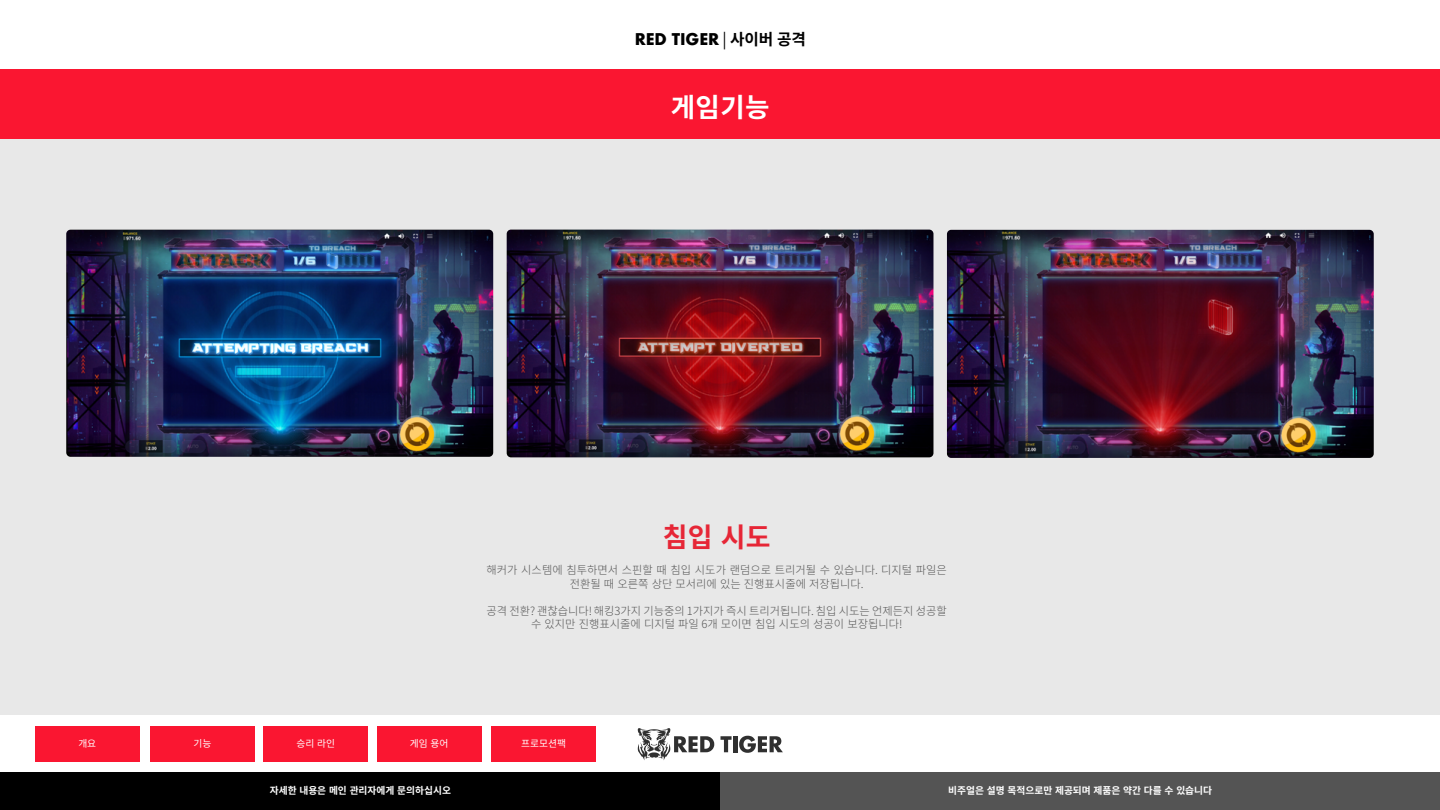
<style>
.page{position:relative;width:1440px;height:810px;background:#fff}
.page>*{position:absolute;margin:0;border:0;box-sizing:border-box;transform-origin:0 0}
.t1{font:700 27px "Noto Sans CJ Ktc";color:#e62636}
.t2{font:700 26.55px "Noto Sans CJ Ktc";color:#fff}
.t3{font:700 15.75px "Futura";letter-spacing:-.01em;color:#000}
.t4{font:300 11.25px/13.5px "Noto Sans CJ Ktc";color:#545454;text-align:center}
.t5{font:700 9.75px "Noto Sans CJ Ktc";color:#fff}
.t6{font:9.75px "Noto Sans CJ Ktc";color:#fff}
.s1{font-family:"Noto Sans CJ Ktc";font-weight:400}
.s2{font-family:"Noto Sans CJ Ktc"}
</style>
<div class="page">
<div style="left:0;top:70px;width:1440px;height:644px;background:#e8e8e8"></div>
<div style="left:0;top:69px;width:1440px;height:69px;background:#fa1631"></div>
<div style="left:35px;top:726px;width:105px;height:35px;background:#fa1631"></div>
<div style="left:150px;top:726px;width:105px;height:35px;background:#fa1631"></div>
<div style="left:263px;top:726px;width:105px;height:35px;background:#fa1631"></div>
<div style="left:377px;top:726px;width:105px;height:35px;background:#fa1631"></div>
<div style="left:491px;top:726px;width:105px;height:35px;background:#fa1631"></div>
<img style="left:66px;top:230px;width:427px;height:227px">
<img style="left:507px;top:230px;width:426px;height:227px">
<img style="left:947px;top:230px;width:427px;height:228px">
<svg style="left:638px;top:728px;width:76px;height:32px"></svg>
<svg style="left:721px;top:736px;width:11px;height:16px"></svg>
<hr style="left:733px;top:736px;width:4px;height:16px;background:#303030">
<svg style="left:739px;top:736px;width:44px;height:17px"></svg>
<div style="left:0;top:772px;width:720px;height:38px;background:#000"></div>
<div style="left:720px;top:772px;width:720px;height:38px;background:#545454"></div>
<h3 class="t3" style="left:635px;top:27px;width:173px">RED TIGER <span class="s1">|</span> <span class="s2">사이버 공격</span></h3>
<h2 class="t2" style="left:671px;top:92px;width:100px">게임기능</h2>
<h1 class="t1" style="left:663px;top:522px;width:109px">침입 시도</h1>
<p class="t4" style="left:487px;top:564px;width:462px">해커가 시스템에 침투하면서 스핀할 때 침입 시도가 랜덤으로 트리거될 수 있습니다. 디지털 파일은 전환될 때 오른쪽 상단 모서리에 있는 진행표시줄에 저장됩니다.</p>
<p class="t4" style="left:487px;top:604px;width:462px">공격 전환? 괜찮습니다! 해킹3가지 기능중의 1가지가 즉시 트리거됩니다. 침입 시도는 언제든지 성공할 수 있지만 진행표시줄에 디지털 파일 6개 모이면 침입 시도의 성공이 보장됩니다!</p>
<p class="t6" style="left:78px;top:738px;width:19px">개요</p>
<p class="t6" style="left:193px;top:738px;width:19px">기능</p>
<p class="t6" style="left:296px;top:738px;width:40px">승리 라인</p>
<p class="t6" style="left:410px;top:738px;width:40px">게임 용어</p>
<p class="t6" style="left:521px;top:738px;width:46px">프로모션팩</p>
<p class="t5" style="left:270px;top:785px;width:183px">자세한 내용은 메인 관리자에게 문의하십시오</p>
<p class="t5" style="left:948px;top:785px;width:266px">비주얼은 설명 목적으로만 제공되며 제품은 약간 다를 수 있습니다</p>
</div>
